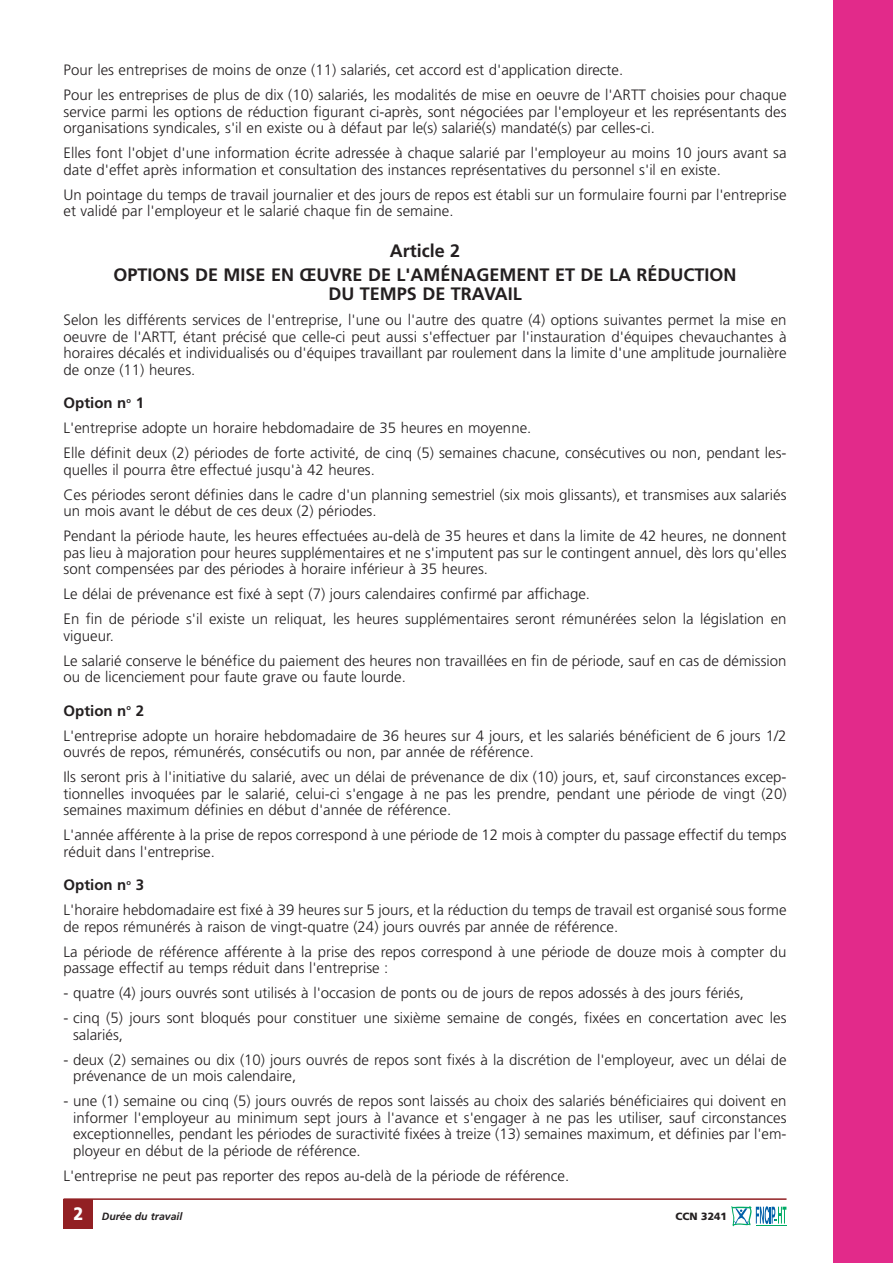
<style>
.page{position:relative;width:893px;height:1263px;background:#fff}
.page>*{position:absolute;margin:0;border:0;box-sizing:border-box;transform-origin:0 0}
.t1{font:700 18px/23.7px "Frutiger";color:#231f20;text-align:center}
.t2{font:900 18px "Frutiger";color:#fff;scale:.9 1}
.t3{font:300 15px/16.5px "Frutiger";color:#231f20}
.t4{font:italic 700 10.5px "Frutiger";color:#231f20}
.t5{font:900 10.5px "Frutiger";color:#231f20}
.s1{font-weight:700}
</style>
<div class="page">
<div style="left:833px;top:0;width:59px;height:1263px;background:#e22a8a"></div>
<div style="left:64px;top:1199px;width:29px;height:30px;background:#922023"></div>
<hr style="left:64px;top:1198px;width:722px;height:2px;background:#922023">
<svg style="left:731px;top:1206px;width:55px;height:20px"></svg>
<hr style="left:756px;top:1225px;width:30px;height:1px;background:#00ab66">
<p class="t3" style="left:64px;top:59px;width:724px;line-height:25px">Pour les entreprises de moins de onze (11) salariés, cet accord est d'application directe.<br>Pour les entreprises de plus de dix (10) salariés, les modalités de mise en oeuvre de l'ARTT choisies pour chaque</p>
<p class="t3" style="left:64px;top:104px;width:724px">service parmi les options de réduction figurant ci-après, sont négociées par l'employeur et les représentants des organisations syndicales, s'il en existe ou à défaut par le(s) salarié(s) mandaté(s) par celles-ci.</p>
<p class="t3" style="left:64px;top:146px;width:724px">Elles font l'objet d'une information écrite adressée à chaque salarié par l'employeur au moins 10 jours avant sa date d'effet après information et consultation des instances représentatives du personnel s'il en existe.</p>
<p class="t3" style="left:64px;top:187px;width:724px">Un pointage du temps de travail journalier et des jours de repos est établi sur un formulaire fourni par l'entreprise et validé par l'employeur et le salarié chaque fin de semaine.</p>
<p class="t1" style="left:113px;top:240px;width:625px">Article 2<br>OPTIONS DE MISE EN ŒUVRE DE L'AMÉNAGEMENT ET DE LA RÉDUCTION</p>
<p class="t1" style="left:328px;top:283px;width:195px">DU TEMPS DE TRAVAIL</p>
<p class="t3" style="left:64px;top:313px;width:724px;text-align:justify">Selon les différents services de l'entreprise, l'une ou l'autre des quatre (4) options suivantes permet la mise en oeuvre de l'ARTT, étant précisé que celle-ci peut aussi s'effectuer par l'instauration d'équipes chevauchantes à horaires décalés et individualisés ou d'équipes travaillant par roulement dans la limite d'une amplitude journalière de onze (11) heures.</p>
<p class="t3" style="left:64px;top:392px;width:724px;line-height:25px"><span class="s1">Option n</span><sup>o</sup> <span class="s1">1<br></span>L'entreprise adopte un horaire hebdomadaire de 35 heures en moyenne.<br>Elle définit deux (2) périodes de forte activité, de cinq (5) semaines chacune, consécutives ou non, pendant les-</p>
<p class="t3" style="left:64px;top:458px;width:724px;line-height:25px">quelles il pourra être effectué jusqu'à 42 heures.<br>Ces périodes seront définies dans le cadre d'un planning semestriel (six mois glissants), et transmises aux salariés</p>
<p class="t3" style="left:64px;top:500px;width:724px;line-height:25px">un mois avant le début de ces deux (2) périodes.<br>Pendant la période haute, les heures effectuées au-delà de 35 heures et dans la limite de 42 heures, ne donnent</p>
<p class="t3" style="left:64px;top:545px;width:724px">pas lieu à majoration pour heures supplémentaires et ne s'imputent pas sur le contingent annuel, dès lors qu'elles sont compensées par des périodes à horaire inférieur à 35 heures.</p>
<p class="t3" style="left:64px;top:583px;width:724px;line-height:25px">Le délai de prévenance est fixé à sept (7) jours calendaires confirmé par affichage.<br>En fin de période s'il existe un reliquat, les heures supplémentaires seront rémunérées selon la législation en</p>
<p class="t3" style="left:64px;top:624px;width:724px;line-height:25px">vigueur.<br>Le salarié conserve le bénéfice du paiement des heures non travaillées en fin de période, sauf en cas de démission</p>
<p class="t3" style="left:64px;top:670px;width:344px">ou de licenciement pour faute grave ou faute lourde.</p>
<p class="t3" style="left:64px;top:699px;width:724px;line-height:25px"><span class="s1">Option n</span><sup>o</sup> <span class="s1">2<br></span>L'entreprise adopte un horaire hebdomadaire de 36 heures sur 4 jours, et les salariés bénéficient de 6 jours 1/2</p>
<p class="t3" style="left:64px;top:741px;width:724px;line-height:25px">ouvrés de repos, rémunérés, consécutifs ou non, par année de référence.<br>Ils seront pris à l'initiative du salarié, avec un délai de prévenance de dix (10) jours, et, sauf circonstances excep-</p>
<p class="t3" style="left:64px;top:786px;width:724px">tionnelles invoquées par le salarié, celui-ci s'engage à ne pas les prendre, pendant une période de vingt (20) semaines maximum définies en début d'année de référence.</p>
<p class="t3" style="left:64px;top:828px;width:724px">L'année afférente à la prise de repos correspond à une période de 12 mois à compter du passage effectif du temps réduit dans l'entreprise.</p>
<p class="t3" style="left:64px;top:874px;width:724px;line-height:25px"><span class="s1">Option n</span><sup>o</sup> <span class="s1">3<br></span>L'horaire hebdomadaire est fixé à 39 heures sur 5 jours, et la réduction du temps de travail est organisé sous forme</p>
<p class="t3" style="left:64px;top:915px;width:724px;line-height:25px">de repos rémunérés à raison de vingt-quatre (24) jours ouvrés par année de référence.<br>La période de référence afférente à la prise des repos correspond à une période de douze mois à compter du</p>
<p class="t3" style="left:64px;top:961px;width:326px">passage effectif au temps réduit dans l'entreprise :</p>
<p class="t3" style="left:64px;top:986px;width:682px">- quatre (4) jours ouvrés sont utilisés à l'occasion de ponts ou de jours de repos adossés à des jours fériés,</p>
<p class="t3" style="left:73px;top:1011px;width:715px;text-indent:-10px">- cinq (5) jours sont bloqués pour constituer une sixième semaine de congés, fixées en concertation avec les salariés,</p>
<p class="t3" style="left:73px;top:1052px;width:715px;text-indent:-10px">- deux (2) semaines ou dix (10) jours ouvrés de repos sont fixés à la discrétion de l'employeur, avec un délai de prévenance de un mois calendaire,</p>
<p class="t3" style="left:73px;top:1094px;width:715px;text-align:justify;text-indent:-10px">- une (1) semaine ou cinq (5) jours ouvrés de repos sont laissés au choix des salariés bénéficiaires qui doivent en informer l'employeur au minimum sept jours à l'avance et s'engager à ne pas les utiliser, sauf circonstances exceptionnelles, pendant les périodes de suractivité fixées à treize (13) semaines maximum, et définies par l'em&shy;ployeur en début de la période de référence.</p>
<p class="t3" style="left:64px;top:1168px;width:507px">L'entreprise ne peut pas reporter des repos au-delà de la période de référence.</p>
<p class="t2" style="left:74px;top:1207px;width:13px">2</p>
<p class="t4" style="left:102px;top:1212px;width:82px">Durée du travail</p>
<p class="t5" style="left:675px;top:1212px;width:53px">CCN 3241</p>
</div>
